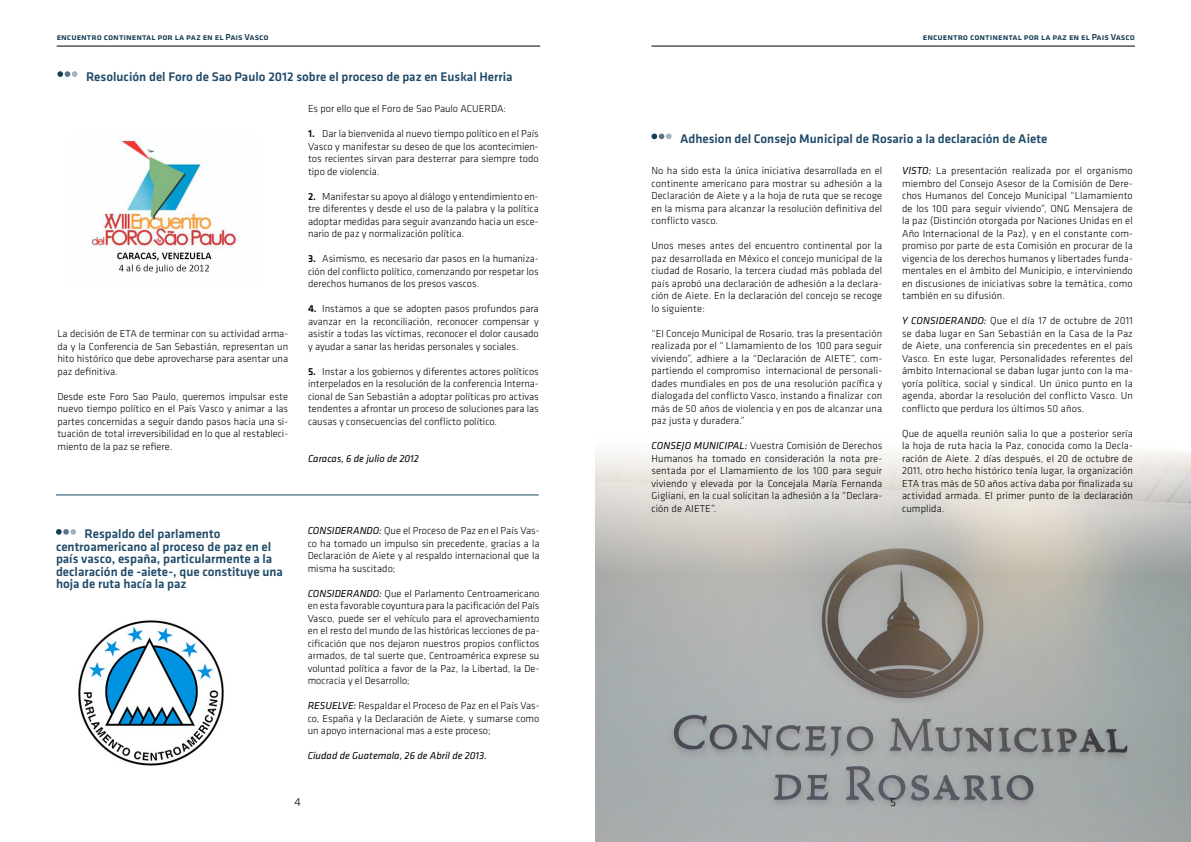
<style>
.page{position:relative;width:1191px;height:842px;background:#fff}
.page>*{position:absolute;margin:0;border:0;box-sizing:border-box;transform-origin:0 0}
.t1{font:500 13px/12.5px "Klavika";color:#204a68}
.t2{font:300 12px "Klavika";color:#000}
.t3{font:300 10.5px/12.5px "Klavika";color:#000;text-align:justify}
.t4{font:italic 10.5px "Klavika";color:#000}
.t5{font:500 9px "Klavika";color:#163c56}
.s1{font-weight:500}
.s2{font-weight:400;font-style:italic}
</style>
<div class="page">
<hr style="left:57px;top:46px;width:483px;height:1px;background:#000">
<hr style="left:651px;top:46px;width:484px;height:1px;background:#000">
<img style="left:595px;top:451px;width:596px;height:391px">
<svg style="left:56px;top:529px;width:20px;height:6px"></svg>
<svg style="left:57px;top:71px;width:20px;height:6px"></svg>
<svg style="left:651px;top:134px;width:20px;height:5px"></svg>
<img style="left:90px;top:138px;width:147px;height:136px">
<img style="left:78px;top:620px;width:146px;height:146px">
<hr style="left:56px;top:495px;width:483px;height:1px;background:#204a68">
<p class="t5" style="left:57px;top:32px;width:213px">encuentro continental por la paz en el Pais Vasco</p>
<p class="t5" style="left:923px;top:32px;width:213px">encuentro continental por la paz en el Pais Vasco</p>
<p class="t1" style="left:86px;top:70px;width:428px">Resolución del Foro de Sao Paulo 2012 sobre el proceso de paz en Euskal Herria</p>
<p class="t3" style="left:57px;top:328px;width:232px">La decisión de ETA de terminar con su actividad arma&shy;da y la Conferencia de San Sebastián, representan un hito histórico que debe aprovecharse para asentar una paz definitiva.</p>
<p class="t3" style="left:57px;top:390px;width:232px">Desde este Foro Sao Paulo, queremos impulsar este nuevo tiempo político en el País Vasco y animar a las partes concernidas a seguir dando pasos hacia una si&shy;tuación de total irreversibilidad en lo que al restableci&shy;miento de la paz se refiere.</p>
<p class="t3" style="left:308px;top:103px;width:200px">Es por ello que el Foro de Sao Paulo ACUERDA:</p>
<p class="t3" style="left:308px;top:128px;width:232px"><span class="s1">1.</span> Dar la bienvenida al nuevo tiempo político en el País Vasco y manifestar su deseo de que los acontecimien&shy;tos recientes sirvan para desterrar para siempre todo tipo de violencia.</p>
<p class="t3" style="left:308px;top:190px;width:232px"><span class="s1">2.</span> Manifestar su apoyo al diálogo y entendimiento en&shy;tre diferentes y desde el uso de la palabra y la política adoptar medidas para seguir avanzando hacia un esce&shy;nario de paz y normalización política.</p>
<p class="t3" style="left:308px;top:253px;width:232px"><span class="s1">3.</span> Asimismo, es necesario dar pasos en la humaniza&shy;ción del conflicto político, comenzando por respetar los derechos humanos de los presos vascos.</p>
<p class="t3" style="left:308px;top:303px;width:232px"><span class="s1">4.</span> Instamos a que se adopten pasos profundos para avanzar en la reconciliación, reconocer compensar y asistir a todas las víctimas, reconocer el dolor causado y ayudar a sanar las heridas personales y sociales.</p>
<p class="t3" style="left:308px;top:365px;width:232px"><span class="s1">5.</span> Instar a los gobiernos y diferentes actores políticos interpelados en la resolución de la conferencia Interna&shy;cional de San Sebastián a adoptar políticas pro activas tendentes a afrontar un proceso de soluciones para las causas y consecuencias del conflicto político.</p>
<p class="t4" style="left:308px;top:453px;width:112px">Caracas, 6 de julio de 2012</p>
<p class="t1" style="left:56px;top:528px;width:228px;text-indent:29px">Respaldo del parlamento centroamericano al proceso de paz en el país vasco, españa, particularmente a la declaración de -aiete-, que constituye una hoja de ruta hacía la paz</p>
<p class="t3" style="left:308px;top:525px;width:233px"><span class="s2">CONSIDERANDO:</span> Que el Proceso de Paz en el País Vas&shy;co ha tomado un impulso sin precedente, gracias a la Declaración de Aiete y al respaldo internacional que la misma ha suscitado;</p>
<p class="t3" style="left:308px;top:587px;width:233px"><span class="s2">CONSIDERANDO:</span> Que el Parlamento Centroamericano en esta favorable coyuntura para la pacificación del País Vasco, puede ser el vehículo para el aprovechamiento en el resto del mundo de las históricas lecciones de pa&shy;cificación que nos dejaron nuestros propios conflictos armados, de tal suerte que, Centroamérica exprese su voluntad política a favor de la Paz, la Libertad, la De&shy;mocracia y el Desarrollo;</p>
<p class="t3" style="left:308px;top:700px;width:233px"><span class="s2">RESUELVE:</span> Respaldar el Proceso de Paz en el País Vas&shy;co, España y la Declaración de Aiete, y sumarse como un apoyo internacional mas a este proceso;</p>
<p class="t4" style="left:308px;top:750px;width:181px">Ciudad de Guatemala, 26 de Abril de 2013.</p>
<p class="t1" style="left:680px;top:133px;width:369px">Adhesion del Consejo Municipal de Rosario a la declaración de Aiete</p>
<p class="t3" style="left:651px;top:165px;width:232px">No ha sido esta la única iniciativa desarrollada en el continente americano para mostrar su adhesión a la Declaración de Aiete y a la hoja de ruta que se recoge en la misma para alcanzar la resolución definitiva del conflicto vasco.</p>
<p class="t3" style="left:651px;top:240px;width:232px">Unos meses antes del encuentro continental por la paz desarrollada en México el concejo municipal de la ciudad de Rosario, la tercera ciudad más poblada del país aprobó una declaración de adhesión a la declara&shy;ción de Aiete. En la declaración del concejo se recoge lo siguiente:</p>
<p class="t3" style="left:651px;top:327px;width:232px">“El Concejo Municipal de Rosario, tras la presentación realizada por el “ Llamamiento de los 100 para seguir viviendo”, adhiere a la “Declaración de AIETE”, com&shy;partiendo el compromiso internacional de personali&shy;dades mundiales en pos de una resolución pacífica y dialogada del conflicto Vasco, instando a finalizar con más de 50 años de violencia y en pos de alcanzar una paz justa y duradera.”</p>
<p class="t3" style="left:651px;top:440px;width:232px"><span class="s2">CONSEJO MUNICIPAL:</span> Vuestra Comisión de Derechos Humanos ha tomado en consideración la nota pre&shy;sentada por el Llamamiento de los 100 para seguir viviendo y elevada por la Concejala María Fernanda Gigliani, en la cual solicitan la adhesión a la “Declara&shy;ción de AIETE”.</p>
<p class="t3" style="left:902px;top:165px;width:232px"><span class="s2">VISTO:</span> La presentación realizada por el organismo miembro del Consejo Asesor de la Comisión de Dere&shy;chos Humanos del Concejo Municipal “Llamamiento de los 100 para seguir viviendo”, ONG Mensajera de la paz (Distinción otorgada por Naciones Unidas en el Año Internacional de la Paz), y en el constante com&shy;promiso por parte de esta Comisión en procurar de la vigencia de los derechos humanos y libertades funda&shy;mentales en el ámbito del Municipio, e interviniendo en discusiones de iniciativas sobre la temática, como también en su difusión.</p>
<p class="t3" style="left:902px;top:315px;width:232px"><span class="s2">Y CONSIDERANDO:</span> Que el día 17 de octubre de 2011 se daba lugar en San Sebastián en la Casa de la Paz de Aiete, una conferencia sin precedentes en el país Vasco. En este lugar, Personalidades referentes del ámbito Internacional se daban lugar junto con la ma&shy;yoría política, social y sindical. Un único punto en la agenda, abordar la resolución del conflicto Vasco. Un conflicto que perdura los últimos 50 años.</p>
<p class="t3" style="left:902px;top:427px;width:232px">Que de aquella reunión salia lo que a posterior sería la hoja de ruta hacia la Paz, conocida como la Decla&shy;ración de Aiete. 2 días después, el 20 de octubre de 2011, otro hecho histórico tenía lugar, la organización ETA tras más de 50 años activa daba por finalizada su actividad armada. El primer punto de la declaración cumplida.</p>
<p class="t2" style="left:294px;top:795px;width:8px">4</p>
<p class="t2" style="left:890px;top:795px;width:7px">5</p>
</div>
